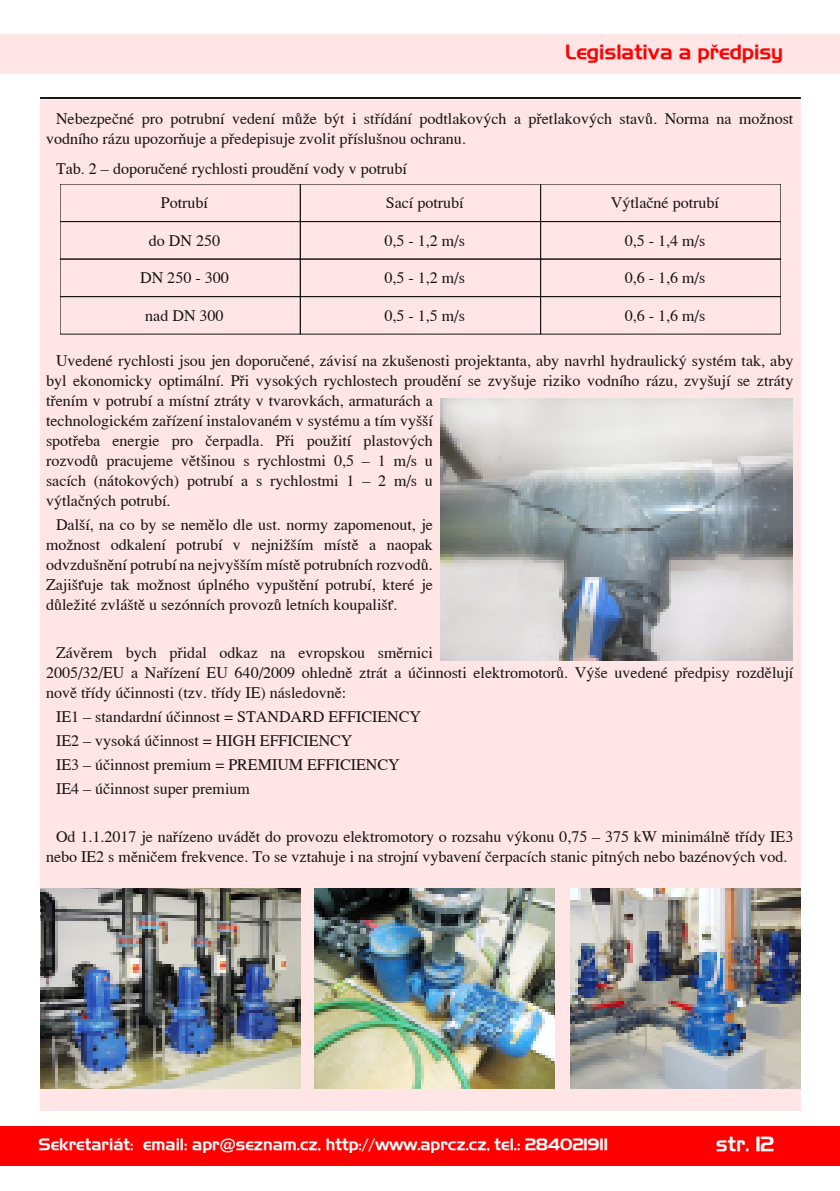
<style>
.page{position:relative;width:840px;height:1191px;background:#fff}
.page>*{position:absolute;margin:0;border:0;box-sizing:border-box;transform-origin:0 0}
.t1{font:20px "Wf 2 Pollen";color:#f00}
.t2{font:20px "Wf 2 Pollen";color:#fff}
.t3{font:16px/20px "Wf 2 Mold";color:#161413}
.t4{font:16px "Wf 2 Pollen";color:#fff}
</style>
<div class="page">
<div style="left:40px;top:100px;width:760px;height:1011px;background:#ffe5e5"></div>
<div style="left:0;top:34px;width:839px;height:39px;background:#ffe5e5"></div>
<hr style="left:40px;top:97px;width:760px;height:2px;background:#161413">
<div style="left:0;top:1126px;width:838px;height:40px;background:#f00"></div>
<div style="left:60px;top:221px;width:240px;height:38px;border:1px solid #161413"></div>
<div style="left:300px;top:221px;width:240px;height:38px;border:1px solid #161413"></div>
<div style="left:540px;top:221px;width:240px;height:38px;border:1px solid #161413"></div>
<div style="left:60px;top:259px;width:240px;height:38px;border:1px solid #161413"></div>
<div style="left:300px;top:259px;width:240px;height:38px;border:1px solid #161413"></div>
<div style="left:540px;top:259px;width:240px;height:38px;border:1px solid #161413"></div>
<div style="left:60px;top:296px;width:240px;height:38px;border:1px solid #161413"></div>
<div style="left:300px;top:296px;width:240px;height:38px;border:1px solid #161413"></div>
<div style="left:540px;top:296px;width:240px;height:38px;border:1px solid #161413"></div>
<img style="left:440px;top:398px;width:351px;height:262px">
<img style="left:40px;top:888px;width:260px;height:200px">
<img style="left:314px;top:888px;width:240px;height:200px">
<img style="left:570px;top:888px;width:230px;height:200px">
<p class="t1" style="left:565px;top:39px;width:219px">Legislativa a předpisy</p>
<p class="t3" style="left:46px;top:109px;width:748px;text-indent:10px">Nebezpečné pro potrubní vedení může být i střídání podtlakových a přetlakových stavů. Norma na možnost vodního rázu upozorňuje a předepisuje zvolit příslušnou ochranu.</p>
<p class="t3" style="left:56px;top:159px;width:352px">Tab. 2 – doporučené rychlosti proudění vody v potrubí</p>
<p class="t3" style="left:161px;top:193px;width:49px">Potrubí</p>
<p class="t3" style="left:385px;top:193px;width:79px">Sací potrubí</p>
<p class="t3" style="left:610px;top:193px;width:109px">Výtlačné potrubí</p>
<p class="t3" style="left:149px;top:230px;width:73px">do DN 250</p>
<p class="t3" style="left:384px;top:230px;width:82px">0,5 ‐ 1,2 m/s</p>
<p class="t3" style="left:624px;top:230px;width:82px">0,5 ‐ 1,4 m/s</p>
<p class="t3" style="left:140px;top:268px;width:90px">DN 250 ‐ 300</p>
<p class="t3" style="left:384px;top:268px;width:82px">0,5 ‐ 1,2 m/s</p>
<p class="t3" style="left:624px;top:268px;width:82px">0,6 ‐ 1,6 m/s</p>
<p class="t3" style="left:145px;top:305px;width:80px">nad DN 300</p>
<p class="t3" style="left:384px;top:305px;width:82px">0,5 ‐ 1,5 m/s</p>
<p class="t3" style="left:624px;top:305px;width:82px">0,6 ‐ 1,6 m/s</p>
<p class="t3" style="left:46px;top:351px;width:748px;text-indent:10px">Uvedené rychlosti jsou jen doporučené, závisí na zkušenosti projektanta, aby navrhl hydraulický systém tak, aby byl ekonomicky optimální. Při vysokých rychlostech proudění se zvyšuje riziko vodního rázu, zvyšují se ztráty třením v potrubí a místní ztráty v tvarovkách, armaturách a<br>technologickém zařízení instalovaném v systému a tím vyšší<br>spotřeba energie pro čerpadla. Při použití plastových<br>rozvodů pracujeme většinou s rychlostmi 0,5 – 1 m/s u<br>sacích (nátokových) potrubí a s rychlostmi 1 – 2 m/s u<br>výtlačných potrubí.</p>
<p class="t3" style="left:46px;top:515px;width:388px;text-align:justify;text-indent:10px">Další, na co by se nemělo dle ust. normy zapomenout, je možnost odkalení potrubí v nejnižším místě a naopak odvzdušnění potrubí na nejvyšším místě potrubních rozvodů.<br>Zajišťuje tak možnost úplného vypuštění potrubí, které je důležité zvláště u sezónních provozů letních koupališť.</p>
<p class="t3" style="left:46px;top:643px;width:748px;text-indent:10px">Závěrem bych přidal odkaz na evropskou směrnici<br>2005/32/EU a Nařízení EU 640/2009 ohledně ztrát a účinnosti elektromotorů. Výše uvedené předpisy rozdělují nově třídy účinnosti (tzv. třídy IE) následovně:</p>
<p class="t3" style="left:56px;top:705px;width:366px;line-height:24px">IE1 – standardní účinnost = STANDARD EFFICIENCY IE2 – vysoká účinnost = HIGH EFFICIENCY<br>IE3 – účinnost premium = PREMIUM EFFICIENCY IE4 – účinnost super premium</p>
<p class="t3" style="left:46px;top:827px;width:748px;text-indent:10px">Od 1.1.2017 je nařízeno uvádět do provozu elektromotory o rozsahu výkonu 0,75 – 375 kW minimálně třídy IE3 nebo IE2 s měničem frekvence. To se vztahuje i na strojní vybavení čerpacích stanic pitných nebo bazénových vod.</p>
<p class="t4" style="left:39px;top:1135px;width:570px">Sekretariát: email: apr@seznam.cz, http://www.aprcz.cz, tel.: 284021911</p>
<p class="t2" style="left:715px;top:1131px;width:60px">str. 12</p>
</div>
